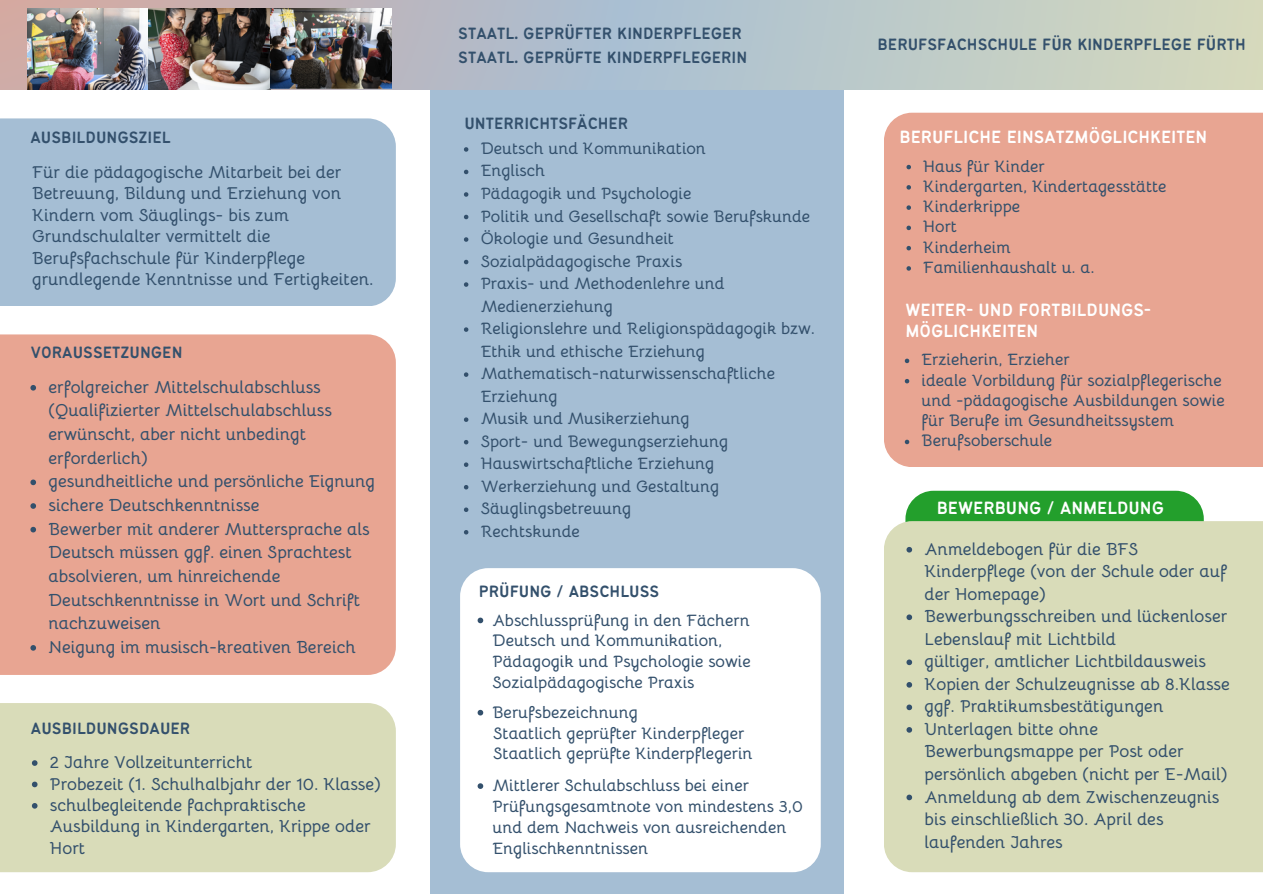
<style>
.page{position:relative;width:1263px;height:894px;background:#fff}
.page>*{position:absolute;margin:0;border:0;box-sizing:border-box;transform-origin:0 0}
.t1{font:19.5px/21.3px "Bantayog";color:#fff}
.t2{font:18px "Bantayog";color:#33506c}
.t3{font:700 17.25px/21.3px "Bellota";color:#33506c}
.t4{font:700 16.5px/20.7px "Bellota";color:#33506c}
</style>
<div class="page">
<div style="left:430px;top:0;width:414px;height:893px;background:#a5bed4"></div>
<svg style="left:464px;top:147px;width:4px;height:5px"></svg>
<svg style="left:464px;top:170px;width:4px;height:4px"></svg>
<svg style="left:464px;top:192px;width:4px;height:5px"></svg>
<svg style="left:464px;top:215px;width:4px;height:4px"></svg>
<svg style="left:464px;top:237px;width:4px;height:5px"></svg>
<svg style="left:464px;top:260px;width:4px;height:4px"></svg>
<svg style="left:464px;top:282px;width:4px;height:5px"></svg>
<svg style="left:464px;top:327px;width:4px;height:5px"></svg>
<svg style="left:464px;top:372px;width:4px;height:5px"></svg>
<svg style="left:464px;top:417px;width:4px;height:5px"></svg>
<svg style="left:464px;top:440px;width:4px;height:4px"></svg>
<svg style="left:464px;top:462px;width:4px;height:5px"></svg>
<svg style="left:464px;top:485px;width:4px;height:4px"></svg>
<svg style="left:464px;top:507px;width:4px;height:5px"></svg>
<svg style="left:464px;top:530px;width:4px;height:4px"></svg>
<div style="left:460px;top:568px;width:361px;height:303px;background:#fff;border-radius:28px"></div>
<svg style="left:478px;top:617px;width:5px;height:6px"></svg>
<svg style="left:478px;top:709px;width:5px;height:6px"></svg>
<svg style="left:478px;top:783px;width:5px;height:5px"></svg>
<div style="left:0;top:703px;width:396px;height:168px;background:#d9dcb9"></div>
<svg style="left:32px;top:760px;width:6px;height:5px"></svg>
<svg style="left:32px;top:781px;width:6px;height:6px"></svg>
<svg style="left:32px;top:802px;width:6px;height:6px"></svg>
<div style="left:0;top:118px;width:396px;height:188px;background:#a5bed4"></div>
<div style="left:0;top:334px;width:396px;height:340px;background:#e8a592"></div>
<svg style="left:30px;top:385px;width:6px;height:5px"></svg>
<svg style="left:30px;top:479px;width:6px;height:6px"></svg>
<svg style="left:30px;top:503px;width:6px;height:5px"></svg>
<svg style="left:30px;top:526px;width:6px;height:6px"></svg>
<svg style="left:30px;top:645px;width:6px;height:5px"></svg>
<div style="left:884px;top:113px;width:379px;height:354px;background:#e8a592"></div>
<svg style="left:906px;top:165px;width:5px;height:4px"></svg>
<svg style="left:906px;top:185px;width:5px;height:4px"></svg>
<svg style="left:906px;top:205px;width:5px;height:5px"></svg>
<svg style="left:906px;top:225px;width:5px;height:5px"></svg>
<svg style="left:906px;top:246px;width:5px;height:4px"></svg>
<svg style="left:906px;top:266px;width:5px;height:4px"></svg>
<svg style="left:905px;top:358px;width:4px;height:5px"></svg>
<svg style="left:905px;top:379px;width:4px;height:4px"></svg>
<svg style="left:905px;top:439px;width:4px;height:5px"></svg>
<div style="left:905px;top:490px;width:299px;height:69px;background:#239f2c;border-radius:28px"></div>
<div style="left:884px;top:521px;width:379px;height:350px;background:#d9dcb9"></div>
<svg style="left:906px;top:546px;width:6px;height:6px"></svg>
<svg style="left:906px;top:614px;width:6px;height:6px"></svg>
<svg style="left:906px;top:659px;width:6px;height:6px"></svg>
<svg style="left:906px;top:681px;width:6px;height:6px"></svg>
<svg style="left:906px;top:704px;width:6px;height:6px"></svg>
<svg style="left:906px;top:726px;width:6px;height:6px"></svg>
<svg style="left:906px;top:794px;width:6px;height:6px"></svg>
<svg style="left:0;top:0;width:1263px;height:89px"></svg>
<img style="left:28px;top:8px;width:364px;height:81px">
<h2 class="t2" style="left:31px;top:131px;width:142px">AUSBILDUNGSZIEL</h2>
<p class="t3" style="left:32px;top:161px;width:343px">Für die pädagogische Mitarbeit bei der Betreuung, Bildung und Erziehung von Kindern vom Säuglings- bis zum Grundschulalter vermittelt die Berufsfachschule für Kinderpflege grundlegende Kenntnisse und Fertigkeiten.</p>
<h1 class="t2" style="left:31px;top:345px;width:153px">VORAUSSETZUNGEN</h1>
<p class="t3" style="left:49px;top:375px;width:285px;line-height:23.7px">erfolgreicher Mittelschulabschluss (Qualifizierter Mittelschulabschluss erwünscht, aber nicht unbedingt erforderlich)</p>
<p class="t3" style="left:49px;top:471px;width:328px">gesundheitliche und persönliche Eignung</p>
<p class="t3" style="left:49px;top:494px;width:213px">sichere Deutschkenntnisse</p>
<p class="t3" style="left:49px;top:517px;width:323px;line-height:23.7px">Bewerber mit anderer Muttersprache als<br>Deutsch müssen ggf. einen Sprachtest absolvieren, um hinreichende<br>Deutschkenntnisse in Wort und Schrift nachzuweisen</p>
<p class="t3" style="left:49px;top:636px;width:309px">Neigung im musisch-kreativen Bereich</p>
<p class="t2" style="left:31px;top:720px;width:161px">AUSBILDUNGSDAUER</p>
<h1 class="t3" style="left:50px;top:751px;width:204px">2 Jahre Vollzeitunterricht</h1>
<p class="t3" style="left:50px;top:772px;width:332px">Probezeit (1. Schulhalbjahr der 10. Klasse)</p>
<p class="t3" style="left:50px;top:794px;width:322px">schulbegleitende fachpraktische<br>Ausbildung in Kindergarten, Krippe oder<br>Hort</p>
<p class="t2" style="left:458px;top:26px;width:285px">STAATL. GEPRÜFTER KINDERPFLEGER</p>
<p class="t2" style="left:458px;top:50px;width:291px">STAATL. GEPRÜFTE KINDERPFLEGERIN</p>
<p class="t2" style="left:464px;top:116px;width:165px">UNTERRICHTSFÄCHER</p>
<p class="t4" style="left:481px;top:138px;width:227px">Deutsch und Kommunikation</p>
<p class="t4" style="left:481px;top:160px;width:66px">Englisch</p>
<p class="t4" style="left:481px;top:183px;width:212px">Pädagogik und Psychologie</p>
<h1 class="t4" style="left:481px;top:205px;width:331px">Politik und Gesellschaft sowie Berufskunde</h1>
<h1 class="t4" style="left:481px;top:228px;width:195px">Ökologie und Gesundheit</h1>
<h1 class="t4" style="left:481px;top:250px;width:203px">Sozialpädagogische Praxis</h1>
<h1 class="t4" style="left:481px;top:272px;width:245px;line-height:22.5px">Praxis- und Methodenlehre und<br>Medienerziehung</h1>
<p class="t4" style="left:481px;top:317px;width:336px;line-height:22.5px">Religionslehre und Religionspädagogik bzw.<br>Ethik und ethische Erziehung</p>
<p class="t4" style="left:481px;top:362px;width:296px;line-height:22.5px">Mathematisch-naturwissenschaftliche<br>Erziehung</p>
<p class="t4" style="left:481px;top:408px;width:210px">Musik und Musikerziehung</p>
<p class="t4" style="left:481px;top:430px;width:249px">Sport- und Bewegungserziehung</p>
<p class="t4" style="left:481px;top:453px;width:235px">Hauswirtschaftliche Erziehung</p>
<p class="t4" style="left:481px;top:475px;width:240px">Werkerziehung und Gestaltung</p>
<p class="t4" style="left:481px;top:498px;width:152px">Säuglingsbetreuung</p>
<p class="t4" style="left:481px;top:520px;width:101px">Rechtskunde</p>
<p class="t2" style="left:479px;top:584px;width:182px">PRÜFUNG / ABSCHLUSS</p>
<p class="t4" style="left:492px;top:609px;width:260px">Abschlussprüfung in den Fächern<br>Deutsch und Kommunikation,<br>Pädagogik und Psychologie sowie<br>Sozialpädagogische Praxis</p>
<p class="t4" style="left:492px;top:701px;width:147px">Berufsbezeichnung</p>
<p class="t4" style="left:493px;top:722px;width:261px">Staatlich geprüfter Kinderpfleger<br>Staatlich geprüfte Kinderpflegerin</p>
<p class="t4" style="left:492px;top:775px;width:312px">Mittlerer Schulabschluss bei einer Prüfungsgesamtnote von mindestens 3,0 und dem Nachweis von ausreichenden Englischkenntnissen</p>
<h1 class="t2" style="left:877px;top:38px;width:370px">BERUFSFACHSCHULE FÜR KINDERPFLEGE FÜRTH</h1>
<p class="t1" style="left:899px;top:128px;width:309px">BERUFLICHE EINSATZMÖGLICHKEITEN</p>
<h1 class="t4" style="left:923px;top:156px;width:123px">Haus für Kinder</h1>
<p class="t4" style="left:923px;top:176px;width:245px">Kindergarten, Kindertagesstätte</p>
<p class="t4" style="left:923px;top:196px;width:98px">Kinderkrippe</p>
<p class="t4" style="left:923px;top:216px;width:35px">Hort</p>
<h1 class="t4" style="left:923px;top:237px;width:89px">Kinderheim</h1>
<h2 class="t4" style="left:923px;top:257px;width:173px">Familienhaushalt u. a.</h2>
<h1 class="t1" style="left:905px;top:300px;width:247px">WEITER- UND FORTBILDUNGS-<br>MÖGLICHKEITEN</h1>
<p class="t4" style="left:922px;top:349px;width:150px">Erzieherin, Erzieher</p>
<p class="t4" style="left:922px;top:370px;width:305px;line-height:20.2px">ideale Vorbildung für sozialpflegerische und -pädagogische Ausbildungen sowie für Berufe im Gesundheitssystem</p>
<p class="t4" style="left:922px;top:430px;width:132px">Berufsoberschule</p>
<p class="t1" style="left:937px;top:498px;width:229px">BEWERBUNG / ANMELDUNG</p>
<p class="t3" style="left:924px;top:537px;width:304px;line-height:22.5px">Anmeldebogen für die BFS<br>Kinderpflege (von der Schule oder auf der Homepage)</p>
<h1 class="t3" style="left:924px;top:605px;width:304px;line-height:22.5px">Bewerbungsschreiben und lückenloser<br>Lebenslauf mit Lichtbild</h1>
<p class="t3" style="left:924px;top:650px;width:283px">gültiger, amtlicher Lichtbildausweis</p>
<p class="t3" style="left:924px;top:673px;width:307px">Kopien der Schulzeugnisse ab 8.Klasse</p>
<p class="t3" style="left:924px;top:695px;width:240px">ggf. Praktikumsbestätigungen</p>
<p class="t3" style="left:924px;top:717px;width:304px;line-height:22.5px">Unterlagen bitte ohne<br>Bewerbungsmappe per Post oder persönlich abgeben (nicht per E-Mail)</p>
<p class="t3" style="left:924px;top:785px;width:296px;line-height:22.5px">Anmeldung ab dem Zwischenzeugnis bis einschließlich 30. April des laufenden Jahres</p>
</div>
